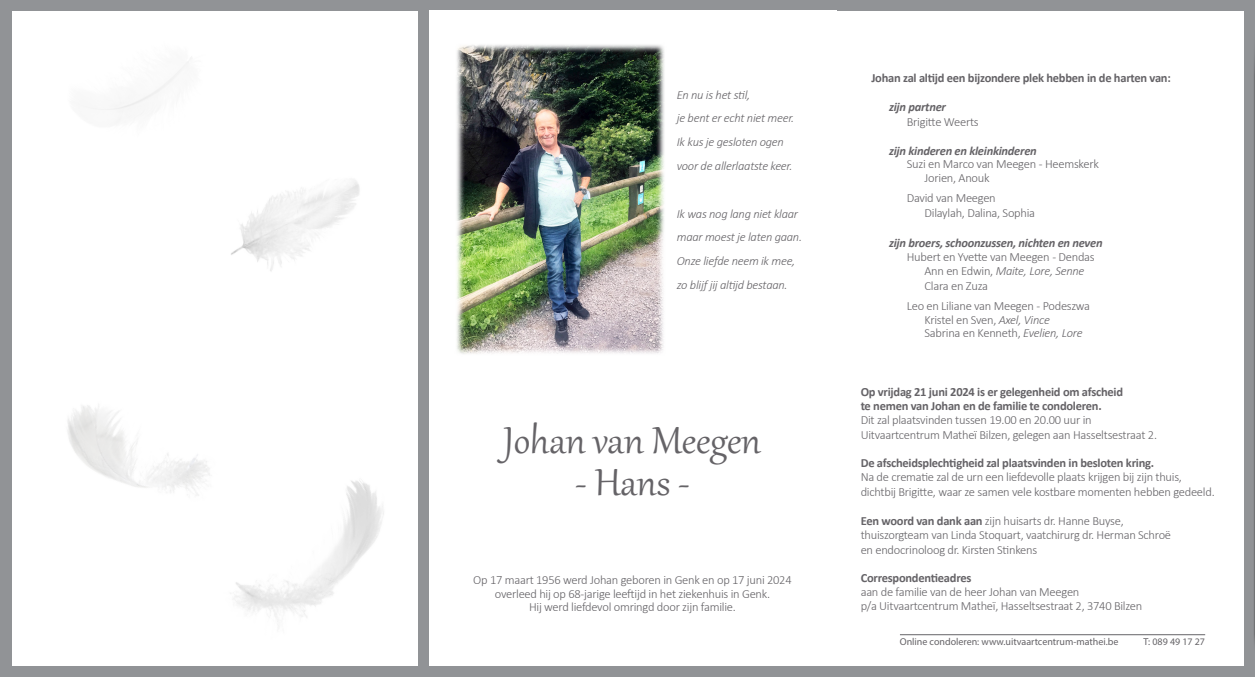
<style>
.page{position:relative;width:1255px;height:677px;background:#fff}
.page>*{position:absolute;margin:0;border:0;box-sizing:border-box;transform-origin:0 0}
.t1{font:46.25px "Gabriola";color:#656367}
.t2{font:300 12.5px "Calibri";letter-spacing:-.02em;color:#656367}
.t3{font:700 12.5px "Calibri";letter-spacing:-.02em;color:#656367}
.t4{font:italic 300 12.5px "Calibri";letter-spacing:-.02em;color:#656367}
.t5{font:italic 700 12.5px "Calibri";letter-spacing:-.02em;color:#656367}
.t6{font:10px "Myriad Pro";color:#656367}
.s1{font-style:normal}
.s2{font-style:italic}
.s3{font-weight:700}
</style>
<div class="page">
<div style="left:1244px;top:0;width:10px;height:677px;background:#919396"></div>
<hr style="left:899px;top:634px;width:306px;height:1px;background:#656367">
<div style="left:0;top:0;width:1254px;height:11px;background:#919396"></div>
<div style="left:0;top:0;width:11px;height:677px;background:#919396"></div>
<div style="left:3px;top:667px;width:1251px;height:10px;background:#919396"></div>
<div style="left:1px;top:1px;width:11px;height:676px;background:#919396"></div>
<div style="left:418px;top:0;width:10px;height:676px;background:#919396"></div>
<hr style="left:1253px;top:23px;width:1px;height:632px;background:#231f20">
<div style="left:420px;top:666px;width:834px;height:11px;background:#919396"></div>
<img style="left:231px;top:180px;width:129px;height:91px">
<img style="left:173px;top:399px;width:256px;height:266px">
<img style="left:457px;top:45px;width:207px;height:309px">
<p class="t4" style="left:676px;top:87px;width:75px">En nu is het stil,</p>
<p class="t4" style="left:676px;top:111px;width:119px">je bent er echt niet meer.</p>
<p class="t4" style="left:676px;top:134px;width:108px">Ik kus je gesloten ogen</p>
<p class="t4" style="left:676px;top:158px;width:117px">voor de allerlaatste keer.</p>
<p class="t4" style="left:676px;top:206px;width:123px">Ik was nog lang niet klaar</p>
<p class="t4" style="left:676px;top:229px;width:127px">maar moest je laten gaan.</p>
<p class="t4" style="left:676px;top:253px;width:120px">Onze liefde neem ik mee,</p>
<p class="t4" style="left:676px;top:277px;width:112px">zo blijf jij altijd bestaan.</p>
<p class="t1" style="left:504px;top:409px;width:259px">Johan van Meegen</p>
<p class="t1" style="left:575px;top:452px;width:116px">- Hans -</p>
<p class="t2" style="left:473px;top:572px;width:320px">Op 17 maart 1956 werd Johan geboren in Genk en op 17 juni 2024</p>
<p class="t2" style="left:495px;top:586px;width:277px">overleed hij op 68-jarige leeftijd in het ziekenhuis in Genk.</p>
<p class="t2" style="left:529px;top:599px;width:208px">Hij werd liefdevol omringd door zijn familie.</p>
<p class="t3" style="left:871px;top:69px;width:301px">Johan zal altijd een bijzondere plek hebben in de harten van:</p>
<p class="t5" style="left:889px;top:98px;width:58px">zijn partner</p>
<p class="t2" style="left:906px;top:114px;width:73px">Brigitte Weerts</p>
<p class="t5" style="left:889px;top:142px;width:149px">zijn kinderen en kleinkinderen</p>
<p class="t2" style="left:906px;top:157px;width:194px">Suzi en Marco van Meegen - Heemskerk</p>
<p class="t2" style="left:924px;top:170px;width:67px">Jorien, Anouk</p>
<p class="t2" style="left:906px;top:190px;width:90px">David van Meegen</p>
<p class="t2" style="left:924px;top:205px;width:112px">Dilaylah, Dalina, Sophia</p>
<p class="t5" style="left:889px;top:234px;width:215px">zijn broers, schoonzussen, nichten en neven</p>
<p class="t2" style="left:906px;top:249px;width:189px">Hubert en Yvette van Meegen - Dendas</p>
<p class="t4" style="left:924px;top:263px;width:161px"><span class="s1">Ann en Edwin,</span> Maite, Lore, Senne</p>
<p class="t2" style="left:924px;top:278px;width:65px">Clara en Zuza</p>
<p class="t2" style="left:906px;top:298px;width:185px">Leo en Liliane van Meegen - Podeszwa</p>
<p class="t2" style="left:924px;top:312px;width:127px">Kristel en Sven, <span class="s2">Axel, Vince</span></p>
<p class="t2" style="left:924px;top:325px;width:160px">Sabrina en Kenneth, <span class="s2">Evelien, Lore</span></p>
<p class="t3" style="left:860px;top:383px;width:264px">Op vrijdag 21 juni 2024 is er gelegenheid om afscheid</p>
<p class="t3" style="left:860px;top:397px;width:242px">te nemen van Johan en de familie te condoleren.</p>
<p class="t2" style="left:860px;top:412px;width:232px">Dit zal plaatsvinden tussen 19.00 en 20.00 uur in</p>
<p class="t2" style="left:860px;top:427px;width:298px">Uitvaartcentrum Matheï Bilzen, gelegen aan Hasseltsestraat 2.</p>
<p class="t3" style="left:860px;top:454px;width:295px">De afscheidsplechtigheid zal plaatsvinden in besloten kring.</p>
<p class="t2" style="left:860px;top:469px;width:323px">Na de crematie zal de urn een liefdevolle plaats krijgen bij zijn thuis,</p>
<p class="t2" style="left:860px;top:484px;width:355px">dichtbij Brigitte, waar ze samen vele kostbare momenten hebben gedeeld.</p>
<p class="t2" style="left:860px;top:513px;width:264px"><span class="s3">Een woord van dank aan</span> zijn huisarts dr. Hanne Buyse,</p>
<p class="t2" style="left:860px;top:527px;width:312px">thuiszorgteam van Linda Stoquart, vaatchirurg dr. Herman Schroë</p>
<p class="t2" style="left:860px;top:542px;width:178px">en endocrinoloog dr. Kirsten Stinkens</p>
<p class="t3" style="left:860px;top:569px;width:112px">Correspondentieadres</p>
<p class="t2" style="left:860px;top:584px;width:220px">aan de familie van de heer Johan van Meegen</p>
<p class="t2" style="left:860px;top:598px;width:283px">p/a Uitvaartcentrum Matheï, Hasseltsestraat 2, 3740 Bilzen</p>
<p class="t6" style="left:899px;top:635px;width:220px">Online condoleren: www.uitvaartcentrum-mathei.be</p>
<p class="t6" style="left:1143px;top:635px;width:63px">T: 089 49 17 27</p>
</div>
